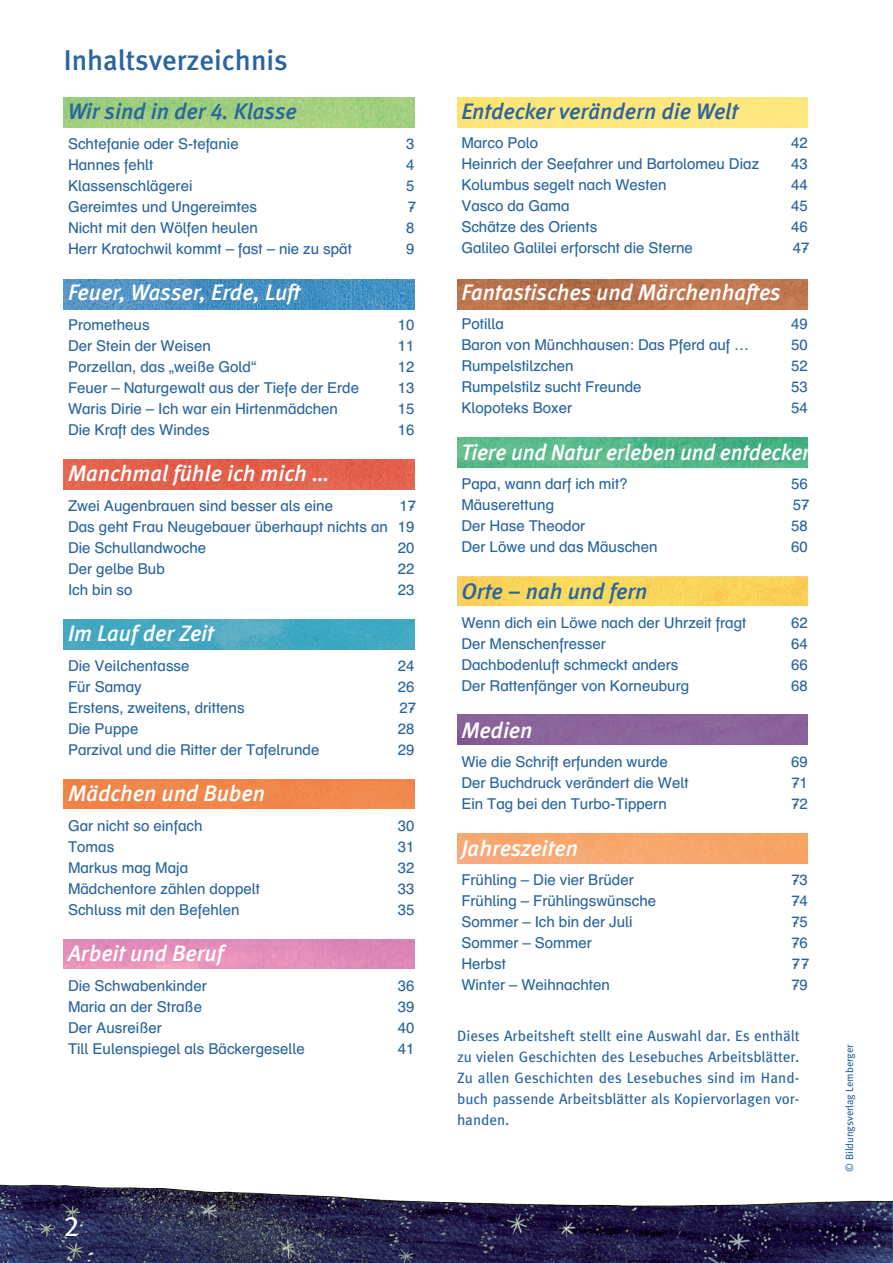
<style>
.page{position:relative;width:893px;height:1263px;background:#fff}
.page>*{position:absolute;margin:0;border:0;box-sizing:border-box;transform-origin:0 0}
.t1{font:500 28.5px "Meta";color:#2a659f}
.t2{font:28.5px "Meta Book Expert";color:#fff}
.t3{font:italic 500 22.5px "Meta";letter-spacing:-.005em;color:#fff}
.t4{font:italic 500 22.5px "Meta";color:#2a659f}
.t5{font:15px/21px "Schulbuch Nord";color:#2a659f;text-align:justify}
.t6{font:15px/21px "Meta";color:#2a659f;text-align:justify}
.t7{font:10.5px "Meta";letter-spacing:-.005em;color:#2a659f}
.s1{font-family:"Meta Medium Italic Expert";font-weight:400;font-style:normal}
</style>
<div class="page">
<img style="left:0;top:1184px;width:893px;height:79px">
<img style="left:64px;top:279px;width:351px;height:30px">
<img style="left:64px;top:460px;width:351px;height:29px">
<img style="left:64px;top:620px;width:351px;height:29px">
<img style="left:64px;top:98px;width:351px;height:30px">
<img style="left:64px;top:939px;width:351px;height:30px">
<img style="left:457px;top:98px;width:351px;height:30px">
<img style="left:457px;top:279px;width:351px;height:30px">
<div style="left:64px;top:779px;width:351px;height:30px;background:#f1864b"></div>
<img style="left:457px;top:437px;width:351px;height:30px">
<img style="left:457px;top:576px;width:351px;height:30px">
<div style="left:457px;top:715px;width:351px;height:29px;background:#8b649b"></div>
<img style="left:457px;top:833px;width:351px;height:30px">
<h1 class="t1" style="left:64px;top:43px;width:226px">Inhaltsverzeichnis</h1>
<h2 class="t4" style="left:68px;top:98px;width:230px">Wir sind in der <span class="s1">4</span>. Klasse</h2>
<p class="t5" style="left:68px;top:133px;width:172px">Schtefanie oder S-tefanie</p>
<p class="t5" style="left:406px;top:133px;width:10px">3</p>
<p class="t5" style="left:68px;top:154px;width:87px">Hannes fehlt</p>
<p class="t5" style="left:406px;top:154px;width:10px">4</p>
<p class="t5" style="left:68px;top:175px;width:126px">Klassenschlägerei</p>
<p class="t5" style="left:406px;top:175px;width:10px">5</p>
<p class="t5" style="left:68px;top:196px;width:190px">Gereimtes und Ungereimtes</p>
<p class="t5" style="left:408px;top:196px;width:10px">7-</p>
<p class="t5" style="left:68px;top:217px;width:191px">Nicht mit den Wölfen heulen</p>
<p class="t5" style="left:406px;top:217px;width:10px">8</p>
<p class="t5" style="left:68px;top:238px;width:285px">Herr Kratochwil kommt – fast – nie zu spät</p>
<p class="t5" style="left:406px;top:238px;width:10px">9</p>
<h2 class="t3" style="left:68px;top:279px;width:234px">Feuer, Wasser, Erde, Luft</h2>
<p class="t5" style="left:68px;top:314px;width:83px">Prometheus</p>
<p class="t5" style="left:398px;top:314px;width:18px">10</p>
<p class="t5" style="left:68px;top:335px;width:144px">Der Stein der Weisen</p>
<p class="t5" style="left:398px;top:335px;width:18px">11</p>
<p class="t5" style="left:68px;top:356px;width:190px">Porzellan, das „weiße Gold“</p>
<p class="t5" style="left:398px;top:356px;width:18px">12</p>
<p class="t5" style="left:68px;top:377px;width:292px">Feuer – Naturgewalt aus der Tiefe der Erde</p>
<p class="t5" style="left:398px;top:377px;width:18px">13</p>
<p class="t5" style="left:68px;top:398px;width:272px">Waris Dirie – Ich war ein Hirtenmädchen</p>
<p class="t5" style="left:398px;top:398px;width:18px">15</p>
<p class="t5" style="left:68px;top:419px;width:143px">Die Kraft des Windes</p>
<p class="t5" style="left:398px;top:419px;width:18px">16</p>
<h2 class="t3" style="left:68px;top:460px;width:263px">Manchmal fühle ich mich …</h2>
<p class="t5" style="left:68px;top:495px;width:266px">Zwei Augenbrauen sind besser als eine</p>
<p class="t5" style="left:68px;top:495px;width:350px;text-indent:332px">1 7- Das geht Frau Neugebauer überhaupt nichts an 19<br>Die Schullandwoche</p>
<p class="t5" style="left:398px;top:537px;width:18px">20</p>
<p class="t5" style="left:68px;top:558px;width:98px">Der gelbe Bub</p>
<p class="t5" style="left:398px;top:558px;width:18px">22</p>
<p class="t5" style="left:68px;top:579px;width:66px">Ich bin so</p>
<p class="t5" style="left:398px;top:579px;width:18px">23</p>
<h2 class="t3" style="left:68px;top:620px;width:148px">Im Lauf der Zeit</h2>
<p class="t5" style="left:68px;top:655px;width:123px">Die Veilchentasse</p>
<p class="t5" style="left:398px;top:655px;width:18px">24</p>
<p class="t5" style="left:68px;top:676px;width:75px">Für Samay</p>
<p class="t5" style="left:398px;top:676px;width:18px">26</p>
<p class="t5" style="left:68px;top:697px;width:178px">Erstens, zweitens, drittens</p>
<p class="t5" style="left:400px;top:697px;width:18px">2 7-</p>
<p class="t5" style="left:68px;top:718px;width:72px">Die Puppe</p>
<p class="t5" style="left:398px;top:718px;width:18px">28</p>
<p class="t5" style="left:68px;top:739px;width:253px">Parzival und die Ritter der Tafelrunde</p>
<p class="t5" style="left:398px;top:739px;width:18px">29</p>
<h2 class="t3" style="left:68px;top:780px;width:199px">Mädchen und Buben</h2>
<p class="t5" style="left:68px;top:814px;width:136px">Gar nicht so einfach</p>
<p class="t5" style="left:398px;top:814px;width:18px">30</p>
<p class="t5" style="left:68px;top:835px;width:48px">Tomas</p>
<p class="t5" style="left:398px;top:835px;width:18px">31</p>
<p class="t5" style="left:68px;top:856px;width:122px">Markus mag Maja</p>
<p class="t5" style="left:398px;top:856px;width:18px">32</p>
<p class="t5" style="left:68px;top:877px;width:194px">Mädchentore zählen doppelt</p>
<p class="t5" style="left:398px;top:877px;width:18px">33</p>
<p class="t5" style="left:68px;top:898px;width:173px">Schluss mit den Befehlen</p>
<p class="t5" style="left:398px;top:898px;width:18px">35</p>
<h2 class="t3" style="left:68px;top:940px;width:157px">Arbeit und Beruf</h2>
<p class="t5" style="left:68px;top:974px;width:140px">Die Schwabenkinder</p>
<p class="t5" style="left:398px;top:974px;width:18px">36</p>
<p class="t5" style="left:68px;top:995px;width:136px">Maria an der Straße</p>
<p class="t5" style="left:398px;top:995px;width:18px">39</p>
<p class="t5" style="left:68px;top:1016px;width:95px">Der Ausreißer</p>
<p class="t5" style="left:398px;top:1016px;width:18px">40</p>
<p class="t5" style="left:68px;top:1037px;width:238px">Till Eulenspiegel als Bäckergeselle</p>
<p class="t5" style="left:398px;top:1037px;width:18px">41</p>
<h1 class="t2" style="left:64px;top:1209px;width:17px">2</h1>
<h2 class="t4" style="left:461px;top:98px;width:278px">Entdecker verändern die Welt</h2>
<p class="t5" style="left:461px;top:132px;width:79px">Marco Polo</p>
<p class="t5" style="left:791px;top:132px;width:18px">42</p>
<p class="t5" style="left:461px;top:153px;width:299px">Heinrich der Seefahrer und Bartolomeu Diaz</p>
<p class="t5" style="left:791px;top:153px;width:18px">43</p>
<p class="t5" style="left:461px;top:174px;width:207px">Kolumbus segelt nach Westen</p>
<p class="t5" style="left:791px;top:174px;width:18px">44</p>
<p class="t5" style="left:461px;top:195px;width:110px">Vasco da Gama</p>
<p class="t5" style="left:791px;top:195px;width:18px">45</p>
<p class="t5" style="left:461px;top:216px;width:137px">Schätze des Orients</p>
<p class="t5" style="left:791px;top:216px;width:18px">46</p>
<p class="t5" style="left:461px;top:237px;width:233px">Galileo Galilei erforscht die Sterne</p>
<p class="t5" style="left:793px;top:237px;width:18px">4 7-</p>
<h2 class="t3" style="left:461px;top:278px;width:321px">Fantastisches und Märchenhaftes</h2>
<p class="t5" style="left:461px;top:313px;width:44px">Potilla</p>
<p class="t5" style="left:791px;top:313px;width:18px">49</p>
<p class="t5" style="left:461px;top:334px;width:289px">Baron von Münchhausen: Das Pferd auf …</p>
<p class="t5" style="left:791px;top:334px;width:18px">50</p>
<p class="t5" style="left:461px;top:355px;width:114px">Rumpelstilzchen</p>
<p class="t5" style="left:791px;top:355px;width:18px">52</p>
<p class="t5" style="left:461px;top:376px;width:182px">Rumpelstilz sucht Freunde</p>
<p class="t5" style="left:791px;top:376px;width:18px">53</p>
<p class="t5" style="left:461px;top:397px;width:112px">Klopoteks Boxer</p>
<p class="t5" style="left:791px;top:397px;width:18px">54</p>
<h2 class="t3" style="left:461px;top:438px;width:354px">Tiere und Natur erleben und entdecken</h2>
<p class="t5" style="left:461px;top:473px;width:168px">Papa, wann darf ich mit?</p>
<p class="t5" style="left:791px;top:473px;width:18px">56</p>
<p class="t5" style="left:461px;top:494px;width:94px">Mäuserettung</p>
<p class="t5" style="left:793px;top:494px;width:18px">5 7-</p>
<p class="t5" style="left:461px;top:515px;width:125px">Der Hase Theodor</p>
<p class="t5" style="left:791px;top:515px;width:18px">58</p>
<p class="t5" style="left:461px;top:536px;width:198px">Der Löwe und das Mäuschen</p>
<p class="t5" style="left:791px;top:536px;width:18px">60</p>
<h2 class="t4" style="left:461px;top:577px;width:188px">Orte – nah und fern</h2>
<p class="t5" style="left:461px;top:612px;width:287px">Wenn dich ein Löwe nach der Uhrzeit fragt</p>
<p class="t5" style="left:791px;top:612px;width:18px">62</p>
<p class="t5" style="left:461px;top:633px;width:146px">Der Menschenfresser</p>
<p class="t5" style="left:791px;top:633px;width:18px">64</p>
<p class="t5" style="left:461px;top:654px;width:219px">Dachbodenluft schmeckt anders</p>
<p class="t5" style="left:791px;top:654px;width:18px">66</p>
<p class="t5" style="left:461px;top:675px;width:229px">Der Rattenfänger von Korneuburg</p>
<p class="t5" style="left:791px;top:675px;width:18px">68</p>
<h2 class="t3" style="left:461px;top:716px;width:73px">Medien</h2>
<p class="t5" style="left:461px;top:751px;width:208px">Wie die Schrift erfunden wurde</p>
<p class="t5" style="left:791px;top:751px;width:18px">69</p>
<p class="t5" style="left:461px;top:772px;width:229px">Der Buchdruck verändert die Welt</p>
<p class="t5" style="left:791px;top:772px;width:18px">7- 1</p>
<p class="t5" style="left:461px;top:793px;width:207px">Ein Tag bei den Turbo-Tippern</p>
<p class="t5" style="left:791px;top:793px;width:18px">7- 2</p>
<h2 class="t3" style="left:461px;top:834px;width:118px">Jahreszeiten</h2>
<p class="t5" style="left:461px;top:869px;width:174px">Frühling – Die vier Brüder</p>
<p class="t5" style="left:791px;top:869px;width:18px">7- 3</p>
<p class="t5" style="left:461px;top:890px;width:196px">Frühling – Frühlingswünsche</p>
<p class="t5" style="left:791px;top:890px;width:18px">7- 4</p>
<p class="t5" style="left:461px;top:911px;width:173px">Sommer – Ich bin der Juli</p>
<p class="t5" style="left:791px;top:911px;width:18px">7- 5</p>
<p class="t5" style="left:461px;top:932px;width:132px">Sommer – Sommer</p>
<p class="t5" style="left:791px;top:932px;width:18px">7- 6</p>
<p class="t5" style="left:461px;top:953px;width:46px">Herbst</p>
<p class="t5" style="left:792px;top:953px;width:19px">7- 7-</p>
<p class="t5" style="left:461px;top:974px;width:150px">Winter – Weihnachten</p>
<p class="t5" style="left:791px;top:974px;width:18px">7- 9</p>
<p class="t6" style="left:457px;top:1025px;width:344px">Dieses Arbeitsheft stellt eine Auswahl dar. Es enthält zu vielen Geschichten des Lesebuches Arbeitsblätter.<br>Zu allen Geschichten des Lesebuches sind im Hand&shy;buch passende Arbeitsblätter als Kopiervorlagen vor&shy;handen.</p>
<p class="t7" style="left:843px;top:1172px;width:129px;rotate:-90deg">© Bildungsverlag Lemberger</p>
</div>
